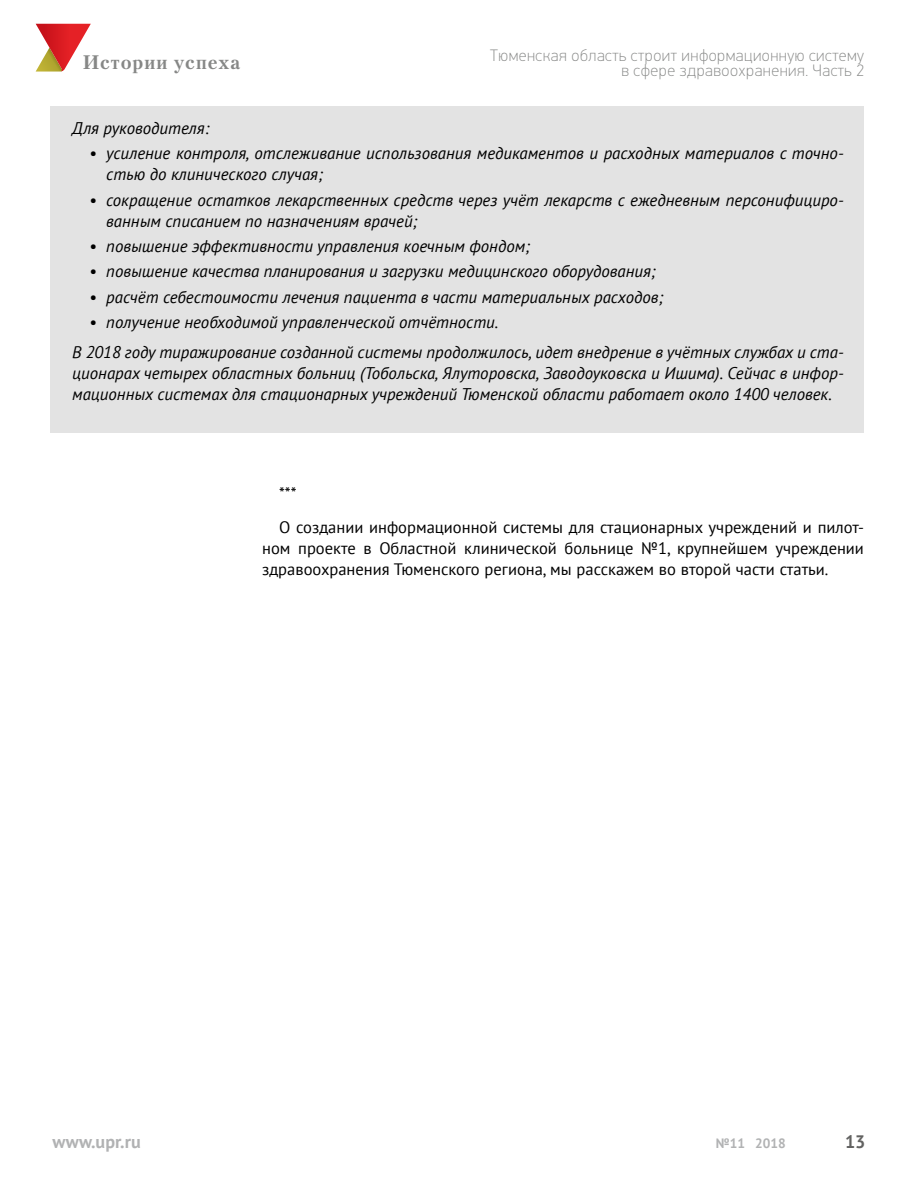
<style>
.page{position:relative;width:918px;height:1188px;background:#fff}
.page>*{position:absolute;margin:0;border:0;box-sizing:border-box;transform-origin:0 0}
.t1{font:700 19.5px "Petersburg C";letter-spacing:.05em;color:#868786}
.t2{font:700 18px "PT Sans";color:#b1b2b3}
.t3{font:700 18px "PT Sans";color:#626261}
.t4{font:italic 16.8px/21.1px "PT Sans";color:#000}
.t5{font:16.5px/33.8px "PT Sans";color:#000}
.t6{font:100 16.5px/15px "PF Din Text Pro";letter-spacing:.03em;color:#868786;text-align:right}
.t7{font:700 13.5px "PT Sans";color:#b1b2b3}
</style>
<div class="page">
<svg style="left:36px;top:24px;width:55px;height:48px"></svg>
<div style="left:51px;top:106px;width:813px;height:327px;background:#e3e3e3"></div>
<p class="t1" style="left:83px;top:50px;width:159px">Истории успеха</p>
<p class="t6" style="left:490px;top:48px;width:375px">Тюменская область строит информационную систему в сфере здравоохранения. Часть 2</p>
<p class="t4" style="left:72px;top:117px;width:138px">Для руководителя:</p>
<p class="t4" style="left:106px;top:142px;width:739px;text-indent:-17px">• усиление контроля, отслеживание использования медикаментов и расходных материалов с точно&shy;стью до клинического случая;</p>
<p class="t4" style="left:106px;top:189px;width:739px;text-indent:-17px">• сокращение остатков лекарственных средств через учёт лекарств с ежедневным персонифициро&shy;ванным списанием по назначениям врачей;</p>
<p class="t4" style="left:89px;top:235px;width:442px">• повышение эффективности управления коечным фондом;</p>
<p class="t4" style="left:89px;top:261px;width:568px">• повышение качества планирования и загрузки медицинского оборудования;</p>
<p class="t4" style="left:89px;top:286px;width:575px">• расчёт себестоимости лечения пациента в части материальных расходов;</p>
<p class="t4" style="left:72px;top:307px;width:773px;line-height:29.5px;text-indent:17px">• получение необходимой управленческой отчётности.<br>В 2018 году тиражирование созданной системы продолжилось, идет внедрение в учётных службах и ста-</p>
<p class="t4" style="left:72px;top:362px;width:773px">ционарах четырех областных больниц (Тобольска, Ялуторовска, Заводоуковска и Ишима). Сейчас в инфор&shy;мационных системах для стационарных учреждений Тюменской области работает около 1400 человек.</p>
<p class="t5" style="left:279px;top:476px;width:586px">***<br>О создании информационной системы для стационарных учреждений и пилот-</p>
<p class="t5" style="left:262px;top:537px;width:603px;line-height:21px">ном проекте в Областной клинической больнице №1, крупнейшем учреждении здравоохранения Тюменского региона, мы расскажем во второй части статьи.</p>
<p class="t2" style="left:52px;top:1130px;width:90px">www.upr.ru</p>
<p class="t7" style="left:716px;top:1134px;width:72px">№11 2018</p>
<p class="t3" style="left:845px;top:1130px;width:22px">13</p>
</div>
